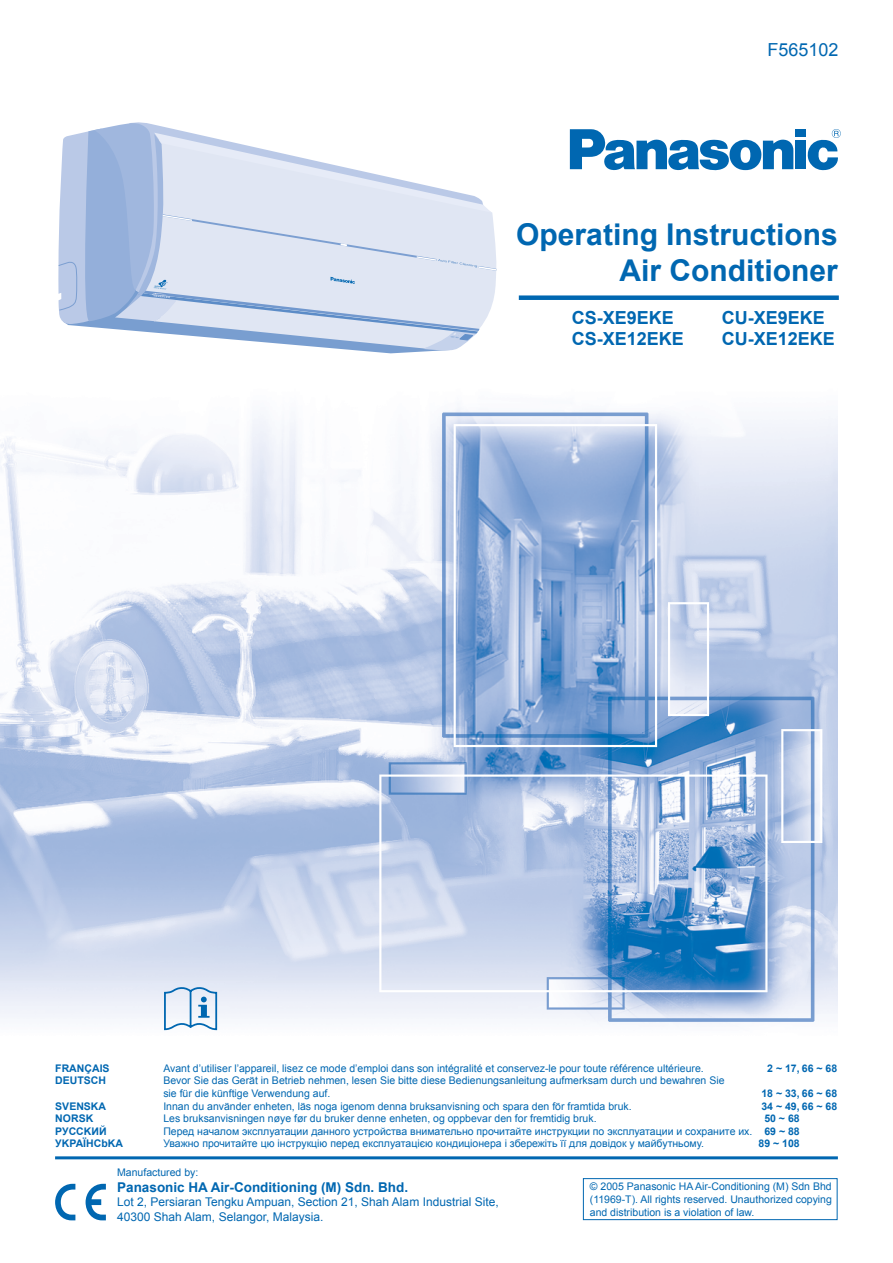
<style>
.page{position:relative;width:893px;height:1263px;background:#fff}
.page>*{position:absolute;margin:0;border:0;box-sizing:border-box;transform-origin:0 0}
.t1{font:700 30px/36px "Arial";color:#0067b1;text-align:right}
.t2{font:700 18px "Arial";color:#0067b1}
.t3{font:18px "Arial";color:#0067b1}
.t4{font:700 13.5px "Arial";color:#0067b1}
.t5{font:12px/14.4px "Arial";color:#0067b1}
.t6{font:10.5px/12.6px "Arial";color:#0067b1;text-align:justify}
.t7{font:700 10.5px "Arial";color:#0067b1}
.s1{font-weight:700}
</style>
<div class="page">
<div style="left:519px;top:295px;width:319px;height:5px;background:#0067b1"></div>
<hr style="left:55px;top:1156px;width:782px;height:3px;background:#0067b1">
<div style="left:583px;top:1178px;width:254px;height:42px;border:1px solid #0067b1"></div>
<img style="left:0;top:408px;width:837px;height:617px">
<div style="left:795px;top:129px;width:11px;height:8px;background:#0067b1"></div>
<div style="left:795px;top:141px;width:11px;height:28px;background:#0067b1"></div>
<svg style="left:570px;top:129px;width:223px;height:41px"></svg>
<svg style="left:807px;top:129px;width:33px;height:41px"></svg>
<svg style="left:55px;top:1184px;width:20px;height:36px"></svg>
<svg style="left:86px;top:1184px;width:20px;height:36px"></svg>
<svg style="left:163px;top:986px;width:55px;height:45px"></svg>
<svg style="left:58px;top:122px;width:438px;height:231px"></svg>
<h2 class="t3" style="left:767px;top:39px;width:73px">F565102</h2>
<h1 class="t1" style="left:516px;top:217px;width:323px">Operating Instructions<br>Air Conditioner</h1>
<h2 class="t2" style="left:571px;top:307px;width:104px">CS-XE9EKE</h2>
<h2 class="t2" style="left:721px;top:307px;width:105px">CU-XE9EKE</h2>
<h2 class="t2" style="left:571px;top:329px;width:114px">CS-XE12EKE</h2>
<h2 class="t2" style="left:721px;top:329px;width:115px">CU-XE12EKE</h2>
<p class="t7" style="left:55px;top:1062px;width:56px">FRANÇAIS</p>
<p class="t6" style="left:163px;top:1062px;width:542px">Avant d’utiliser l’appareil, lisez ce mode d’emploi dans son intégralité et conservez-le pour toute référence ultérieure.</p>
<p class="t7" style="left:767px;top:1062px;width:71px">2 ~ 17, 66 ~ 68</p>
<p class="t7" style="left:55px;top:1075px;width:52px">DEUTSCH</p>
<p class="t6" style="left:163px;top:1074px;width:562px">Bevor Sie das Gerät in Betrieb nehmen, lesen Sie bitte diese Bedienungsanleitung aufmerksam durch und bewahren Sie sie für die künftige Verwendung auf.</p>
<p class="t7" style="left:761px;top:1087px;width:77px">18 ~ 33, 66 ~ 68</p>
<p class="t7" style="left:55px;top:1100px;width:52px">SVENSKA</p>
<p class="t6" style="left:163px;top:1100px;width:470px">Innan du använder enheten, läs noga igenom denna bruksanvisning och spara den för framtida bruk.</p>
<p class="t7" style="left:761px;top:1100px;width:77px">34 ~ 49, 66 ~ 68</p>
<p class="t7" style="left:55px;top:1113px;width:39px">NORSK</p>
<p class="t6" style="left:163px;top:1112px;width:435px">Les bruksanvisningen nøye før du bruker denne enheten, og oppbevar den for fremtidig bruk.</p>
<p class="t7" style="left:764px;top:1113px;width:37px">50 ~ 68</p>
<p class="t7" style="left:55px;top:1125px;width:53px">РУCCKИЙ</p>
<p class="t6" style="left:163px;top:1125px;width:638px">Перед началом эксплуатации данного устройства внимательно прочитайте инструкции по эксплуатации и сохраните их. <span class="s1">69 ~ 88</span></p>
<p class="t7" style="left:55px;top:1138px;width:69px">УKPAΪHCbKA</p>
<p class="t6" style="left:163px;top:1137px;width:542px">Уважно прочитайте цю інструкцію перед експлуатацією кондиціонера і збережіть її для довідок у майбутньому.</p>
<p class="t7" style="left:758px;top:1138px;width:43px">89 ~ 108</p>
<p class="t6" style="left:117px;top:1166px;width:83px">Manufactured by:</p>
<p class="t4" style="left:117px;top:1180px;width:292px">Panasonic HA Air-Conditioning (M) Sdn. Bhd.</p>
<p class="t5" style="left:117px;top:1195px;width:383px">Lot 2, Persiaran Tengku Ampuan, Section 21, Shah Alam Industrial Site,<br>40300 Shah Alam, Selangor, Malaysia.</p>
<p class="t6" style="left:590px;top:1181px;width:243px">© 2005 Panasonic HA Air-Conditioning (M) Sdn Bhd (11969-T). All rights reserved. Unauthorized copying and distribution is a violation of law.</p>
</div>
